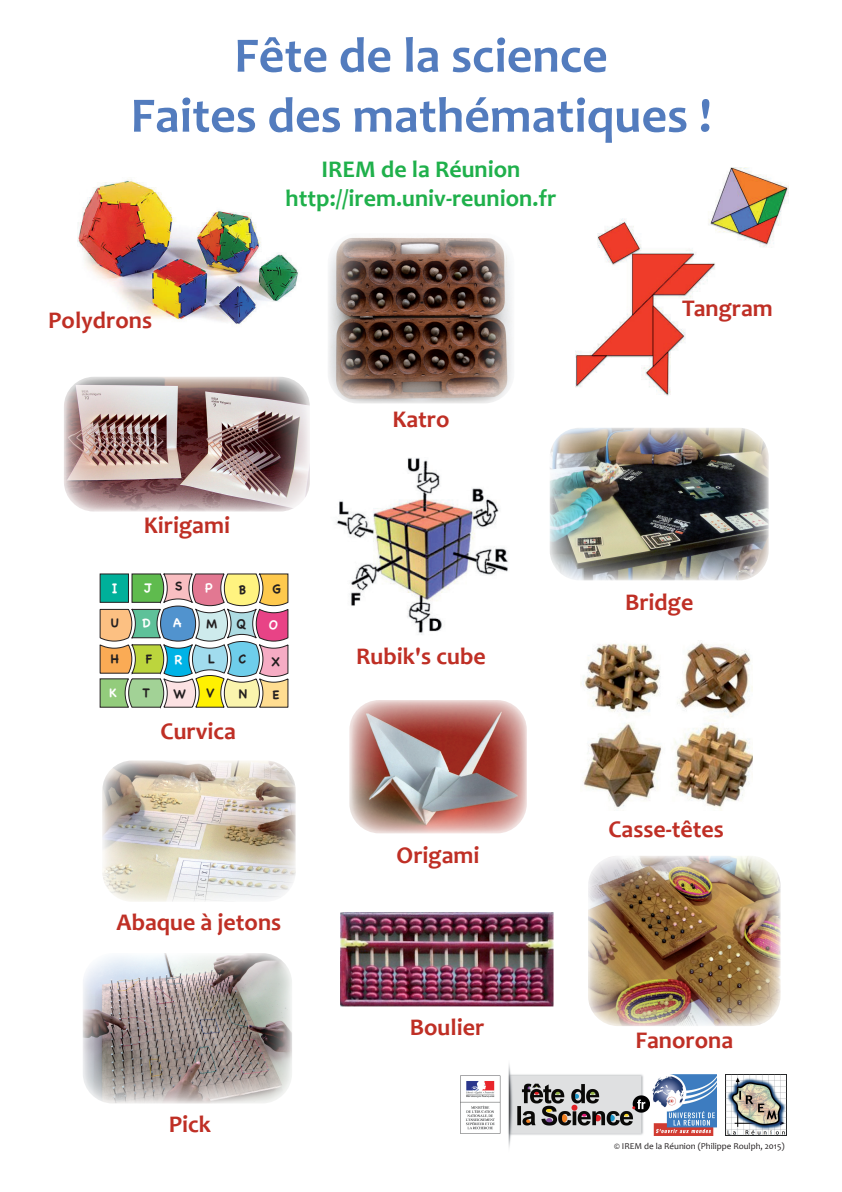
<style>
.page{position:relative;width:842px;height:1192px;background:#fff}
.page>*{position:absolute;margin:0;border:0;box-sizing:border-box;transform-origin:0 0}
.t1{font:700 50px/60px "Candara";color:#537cbe;text-align:center}
.t2{font:700 24px "Candara";color:#bf2f25}
.t3{font:700 24px/28.8px "Candara";color:#1fb04b;text-align:center}
.t4{font:700 12.5px "Chalkboard";color:#231f20}
.t5{font:700 12.5px "Chalkboard";color:#fff}
.t6{font:9px "Candara";color:#231f20}
</style>
<div class="page">
<img style="left:649px;top:1074px;width:68px;height:61px">
<img style="left:460px;top:1064px;width:189px;height:83px">
<img style="left:77px;top:179px;width:222px;height:147px">
<img style="left:336px;top:458px;width:172px;height:177px">
<img style="left:576px;top:167px;width:212px;height:229px">
<img style="left:328px;top:237px;width:184px;height:166px">
<img style="left:581px;top:642px;width:171px;height:167px">
<img style="left:550px;top:428px;width:219px;height:152px">
<img style="left:83px;top:953px;width:209px;height:151px">
<img style="left:64px;top:377px;width:246px;height:135px">
<img style="left:102px;top:760px;width:194px;height:142px">
<img style="left:588px;top:856px;width:192px;height:170px">
<img style="left:349px;top:700px;width:178px;height:133px">
<img style="left:725px;top:1074px;width:61px;height:61px">
<img style="left:341px;top:913px;width:212px;height:93px">
<svg style="left:100px;top:573px;width:188px;height:135px;background:#b4bb9f"></svg>
<h1 class="t1" style="left:130px;top:25px;width:582px">Fête de la science<br>Faites des mathématiques !</h1>
<p class="t3" style="left:286px;top:155px;width:272px">IREM de la Réunion http://irem.univ-reunion.fr</p>
<p class="t2" style="left:48px;top:305px;width:105px">Polydrons</p>
<p class="t2" style="left:392px;top:405px;width:59px">Katro</p>
<p class="t2" style="left:144px;top:511px;width:88px">Kirigami</p>
<p class="t5" style="left:144px;top:580px;width:9px">J</p>
<p class="t4" style="left:175px;top:579px;width:9px">S</p>
<p class="t5" style="left:205px;top:580px;width:9px">P</p>
<p class="t4" style="left:239px;top:582px;width:9px">B</p>
<p class="t4" style="left:273px;top:582px;width:10px">G</p>
<p class="t4" style="left:110px;top:616px;width:10px">U</p>
<p class="t5" style="left:142px;top:616px;width:10px">D</p>
<p class="t4" style="left:146px;top:651px;width:8px">F</p>
<p class="t5" style="left:173px;top:615px;width:10px">A</p>
<p class="t4" style="left:207px;top:617px;width:12px">M</p>
<p class="t4" style="left:208px;top:651px;width:8px">L</p>
<p class="t4" style="left:237px;top:616px;width:11px">Q</p>
<p class="t4" style="left:239px;top:652px;width:9px">C</p>
<p class="t5" style="left:269px;top:618px;width:11px">O</p>
<p class="t4" style="left:271px;top:654px;width:10px">X</p>
<p class="t2" style="left:356px;top:641px;width:131px">Rubik's cube</p>
<p class="t5" style="left:109px;top:686px;width:9px">K</p>
<p class="t4" style="left:143px;top:686px;width:9px">T</p>
<p class="t4" style="left:173px;top:686px;width:14px">W</p>
<p class="t4" style="left:239px;top:686px;width:10px">N</p>
<p class="t4" style="left:272px;top:688px;width:9px">E</p>
<p class="t2" style="left:160px;top:716px;width:77px">Curvica</p>
<p class="t2" style="left:397px;top:840px;width:84px">Origami</p>
<p class="t2" style="left:117px;top:907px;width:166px">Abaque à jetons</p>
<p class="t2" style="left:169px;top:1109px;width:44px">Pick</p>
<p class="t2" style="left:410px;top:1012px;width:76px">Boulier</p>
<p class="t2" style="left:682px;top:293px;width:92px">Tangram</p>
<p class="t2" style="left:625px;top:588px;width:70px">Bridge</p>
<p class="t2" style="left:608px;top:814px;width:117px">Casse-têtes</p>
<p class="t2" style="left:635px;top:1025px;width:99px">Fanorona</p>
<p class="t6" style="left:614px;top:1141px;width:172px">© IREM de la Réunion (Philippe Roulph, 2015)</p>
</div>
